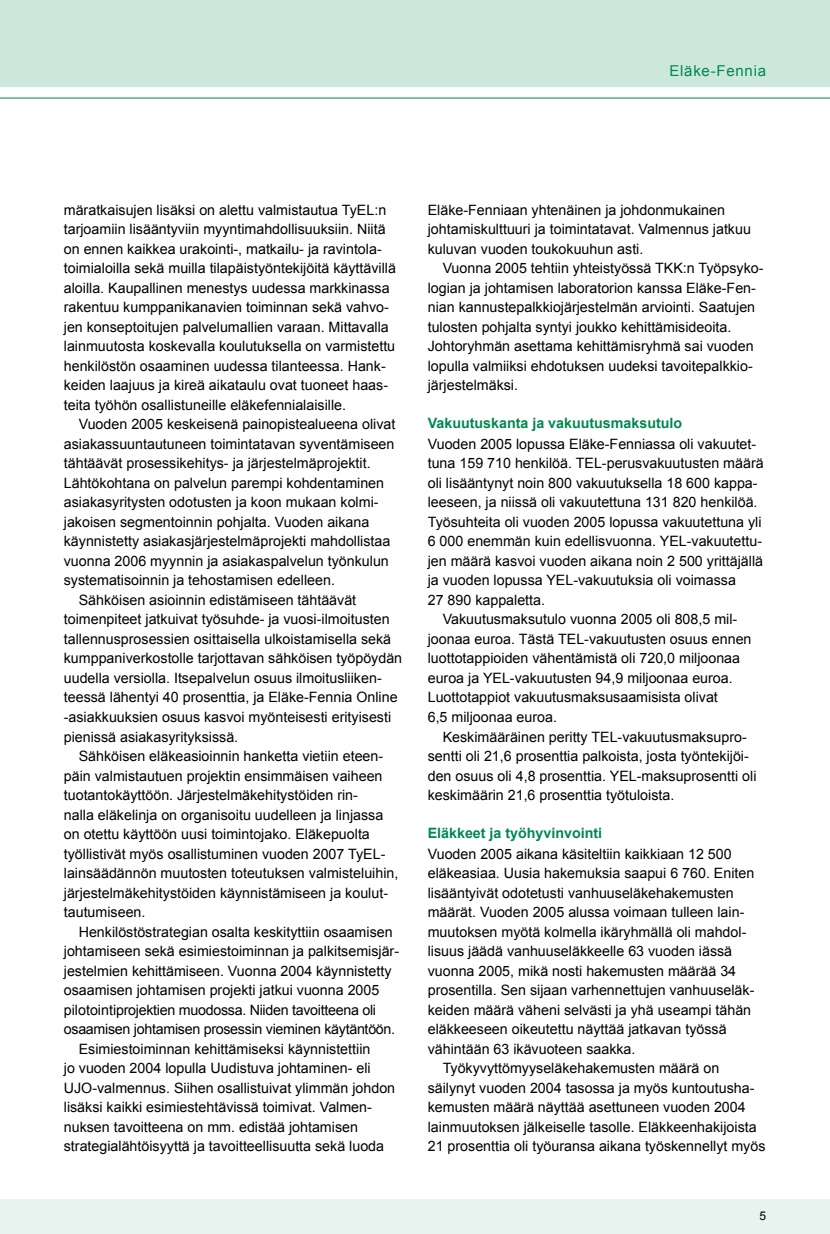
<style>
.page{position:relative;width:830px;height:1234px;background:#fff}
.page>*{position:absolute;margin:0;border:0;box-sizing:border-box;transform-origin:0 0}
.t1{font:15px "Arial";letter-spacing:.05em;color:#008851}
.t2{font:14.25px/19.5px "Arial";color:#000}
.t3{font:14.25px "Arial";letter-spacing:-.02em;color:#000}
.t4{font:700 14.25px "Arial";color:#008851}
</style>
<div class="page">
<div style="left:0;top:1199px;width:829px;height:34px;background:#e6f3ee"></div>
<div style="left:0;top:0;width:829px;height:87px;background:#cce7dc"></div>
<hr style="left:0;top:98px;width:829px;height:1px;background:#008851">
<p class="t1" style="left:669px;top:63px;width:98px">Eläke-Fennia</p>
<p class="t2" style="left:64px;top:200px;width:333px">märatkaisujen lisäksi on alettu valmistautua TyEL:n tarjoamiin lisääntyviin myyntimahdollisuuksiin. Niitä on ennen kaikkea urakointi-, matkailu- ja ravintola&shy;toimialoilla sekä muilla tilapäistyöntekijöitä käyttävillä aloilla. Kaupallinen menestys uudessa markkinassa rakentuu kumppanikanavien toiminnan sekä vahvo&shy;jen konseptoitujen palvelumallien varaan. Mittavalla lainmuutosta koskevalla koulutuksella on varmistettu henkilöstön osaaminen uudessa tilanteessa. Hank&shy;keiden laajuus ja kireä aikataulu ovat tuoneet haas&shy;teita työhön osallistuneille eläkefennialaisille.</p>
<p class="t2" style="left:79px;top:414px;width:318px">Vuoden 2005 keskeisenä painopistealueena olivat</p>
<p class="t2" style="left:64px;top:434px;width:332px">asiakassuuntautuneen toimintatavan syventämiseen</p>
<p class="t2" style="left:64px;top:453px;width:308px">tähtäävät prosessikehitys- ja järjestelmäprojektit.</p>
<p class="t2" style="left:64px;top:473px;width:322px">Lähtökohtana on palvelun parempi kohdentaminen</p>
<p class="t2" style="left:64px;top:492px;width:316px">asiakasyritysten odotusten ja koon mukaan kolmi-</p>
<p class="t2" style="left:64px;top:512px;width:307px">jakoisen segmentoinnin pohjalta. Vuoden aikana</p>
<p class="t2" style="left:64px;top:531px;width:328px">käynnistetty asiakasjärjestelmäprojekti mahdollistaa</p>
<p class="t2" style="left:64px;top:551px;width:326px">vuonna 2006 myynnin ja asiakaspalvelun työnkulun</p>
<p class="t2" style="left:64px;top:570px;width:272px">systematisoinnin ja tehostamisen edelleen.</p>
<p class="t2" style="left:79px;top:590px;width:279px">Sähköisen asioinnin edistämiseen tähtäävät</p>
<p class="t2" style="left:64px;top:609px;width:327px">toimenpiteet jatkuivat työsuhde- ja vuosi-ilmoitusten</p>
<p class="t2" style="left:64px;top:629px;width:329px">tallennusprosessien osittaisella ulkoistamisella sekä</p>
<p class="t2" style="left:64px;top:648px;width:340px">kumppaniverkostolle tarjottavan sähköisen työpöydän</p>
<p class="t2" style="left:64px;top:668px;width:319px">uudella versiolla. Itsepalvelun osuus ilmoitusliiken-</p>
<p class="t2" style="left:64px;top:687px;width:335px">teessä lähentyi 40 prosenttia, ja Eläke-Fennia Online</p>
<p class="t2" style="left:64px;top:707px;width:329px">-asiakkuuksien osuus kasvoi myönteisesti erityisesti</p>
<p class="t2" style="left:64px;top:726px;width:176px">pienissä asiakasyrityksissä.</p>
<p class="t2" style="left:79px;top:746px;width:306px">Sähköisen eläkeasioinnin hanketta vietiin eteen-</p>
<p class="t2" style="left:64px;top:765px;width:320px">päin valmistautuen projektin ensimmäisen vaiheen</p>
<p class="t2" style="left:64px;top:785px;width:295px">tuotantokäyttöön. Järjestelmäkehitystöiden rin-</p>
<p class="t2" style="left:64px;top:804px;width:321px">nalla eläkelinja on organisoitu uudelleen ja linjassa</p>
<p class="t2" style="left:64px;top:824px;width:307px">on otettu käyttöön uusi toimintojako. Eläkepuolta</p>
<p class="t2" style="left:64px;top:843px;width:323px">työllistivät myös osallistuminen vuoden 2007 TyEL-</p>
<p class="t2" style="left:64px;top:863px;width:336px">lainsäädännön muutosten toteutuksen valmisteluihin,</p>
<p class="t2" style="left:64px;top:882px;width:325px">järjestelmäkehitystöiden käynnistämiseen ja koulut-</p>
<p class="t2" style="left:64px;top:902px;width:83px">tautumiseen.</p>
<p class="t2" style="left:79px;top:921px;width:315px">Henkilöstöstrategian osalta keskityttiin osaamisen</p>
<p class="t2" style="left:64px;top:941px;width:337px">johtamiseen sekä esimiestoiminnan ja palkitsemisjär-</p>
<p class="t2" style="left:64px;top:960px;width:329px">jestelmien kehittämiseen. Vuonna 2004 käynnistetty</p>
<p class="t2" style="left:64px;top:980px;width:317px">osaamisen johtamisen projekti jatkui vuonna 2005</p>
<p class="t3" style="left:64px;top:1001px;width:313px">pilotointiprojektien muodossa. Niiden tavoitteena oli</p>
<p class="t3" style="left:64px;top:1020px;width:333px">osaamisen johtamisen prosessin vieminen käytäntöön.</p>
<p class="t2" style="left:79px;top:1038px;width:293px">Esimiestoiminnan kehittämiseksi käynnistettiin</p>
<p class="t2" style="left:64px;top:1058px;width:308px">jo vuoden 2004 lopulla Uudistuva johtaminen- eli</p>
<p class="t2" style="left:64px;top:1077px;width:333px">UJO-valmennus. Siihen osallistuivat ylimmän johdon</p>
<p class="t2" style="left:64px;top:1097px;width:309px">lisäksi kaikki esimiestehtävissä toimivat. Valmen-</p>
<p class="t2" style="left:64px;top:1116px;width:295px">nuksen tavoitteena on mm. edistää johtamisen</p>
<p class="t2" style="left:64px;top:1136px;width:321px">strategialähtöisyyttä ja tavoitteellisuutta sekä luoda</p>
<p class="t2" style="left:427px;top:200px;width:324px">Eläke-Fenniaan yhtenäinen ja johdonmukainen johtamiskulttuuri ja toimintatavat. Valmennus jatkuu kuluvan vuoden toukokuuhun asti.</p>
<p class="t2" style="left:427px;top:258px;width:337px;text-indent:15px">Vuonna 2005 tehtiin yhteistyössä TKK:n Työpsyko&shy;logian ja johtamisen laboratorion kanssa Eläke-Fen&shy;nian kannustepalkkiojärjestelmän arviointi. Saatujen tulosten pohjalta syntyi joukko kehittämisideoita.<br>Johtoryhmän asettama kehittämisryhmä sai vuoden lopulla valmiiksi ehdotuksen uudeksi tavoitepalkkio&shy;järjestelmäksi.</p>
<p class="t4" style="left:427px;top:414px;width:256px">Vakuutuskanta ja vakuutusmaksutulo</p>
<p class="t2" style="left:427px;top:434px;width:330px">Vuoden 2005 lopussa Eläke-Fenniassa oli vakuutet-</p>
<p class="t2" style="left:427px;top:453px;width:337px">tuna 159 710 henkilöä. TEL-perusvakuutusten määrä</p>
<p class="t2" style="left:427px;top:473px;width:331px">oli lisääntynyt noin 800 vakuutuksella 18 600 kappa-</p>
<p class="t2" style="left:427px;top:492px;width:331px">leeseen, ja niissä oli vakuutettuna 131 820 henkilöä.</p>
<p class="t2" style="left:427px;top:512px;width:335px">Työsuhteita oli vuoden 2005 lopussa vakuutettuna yli</p>
<p class="t2" style="left:427px;top:531px;width:336px">6 000 enemmän kuin edellisvuonna. YEL-vakuutettu-</p>
<p class="t2" style="left:427px;top:551px;width:337px">jen määrä kasvoi vuoden aikana noin 2 500 yrittäjällä</p>
<p class="t2" style="left:427px;top:570px;width:309px">ja vuoden lopussa YEL-vakuutuksia oli voimassa</p>
<p class="t2" style="left:427px;top:590px;width:119px">27 890 kappaletta.</p>
<p class="t2" style="left:442px;top:609px;width:296px">Vakuutusmaksutulo vuonna 2005 oli 808,5 mil-</p>
<p class="t2" style="left:427px;top:629px;width:325px">joonaa euroa. Tästä TEL-vakuutusten osuus ennen</p>
<p class="t2" style="left:427px;top:648px;width:314px">luottotappioiden vähentämistä oli 720,0 miljoonaa</p>
<p class="t2" style="left:427px;top:668px;width:306px">euroa ja YEL-vakuutusten 94,9 miljoonaa euroa.</p>
<p class="t2" style="left:427px;top:687px;width:291px">Luottotappiot vakuutusmaksusaamisista olivat</p>
<p class="t2" style="left:427px;top:707px;width:131px">6,5 miljoonaa euroa.</p>
<p class="t2" style="left:442px;top:726px;width:305px">Keskimääräinen peritty TEL-vakuutusmaksupro-</p>
<p class="t2" style="left:427px;top:746px;width:322px">sentti oli 21,6 prosenttia palkoista, josta työntekijöi-</p>
<p class="t2" style="left:427px;top:765px;width:330px">den osuus oli 4,8 prosenttia. YEL-maksuprosentti oli</p>
<p class="t2" style="left:427px;top:785px;width:248px">keskimäärin 21,6 prosenttia työtuloista.</p>
<p class="t4" style="left:427px;top:824px;width:176px">Eläkkeet ja työhyvinvointi</p>
<p class="t2" style="left:427px;top:843px;width:305px">Vuoden 2005 aikana käsiteltiin kaikkiaan 12 500</p>
<p class="t2" style="left:427px;top:863px;width:328px">eläkeasiaa. Uusia hakemuksia saapui 6 760. Eniten</p>
<p class="t2" style="left:427px;top:882px;width:307px">lisääntyivät odotetusti vanhuuseläkehakemusten</p>
<p class="t2" style="left:427px;top:902px;width:318px">määrät. Vuoden 2005 alussa voimaan tulleen lain-</p>
<p class="t2" style="left:427px;top:921px;width:320px">muutoksen myötä kolmella ikäryhmällä oli mahdol-</p>
<p class="t2" style="left:427px;top:941px;width:306px">lisuus jäädä vanhuuseläkkeelle 63 vuoden iässä</p>
<p class="t2" style="left:427px;top:960px;width:310px">vuonna 2005, mikä nosti hakemusten määrää 34</p>
<p class="t2" style="left:427px;top:980px;width:328px">prosentilla. Sen sijaan varhennettujen vanhuuseläk-</p>
<p class="t2" style="left:427px;top:999px;width:325px">keiden määrä väheni selvästi ja yhä useampi tähän</p>
<p class="t2" style="left:427px;top:1019px;width:300px">eläkkeeseen oikeutettu näyttää jatkavan työssä</p>
<p class="t2" style="left:427px;top:1038px;width:209px">vähintään 63 ikävuoteen saakka.</p>
<p class="t2" style="left:442px;top:1058px;width:278px">Työkyvyttömyyseläkehakemusten määrä on</p>
<p class="t2" style="left:427px;top:1077px;width:328px">säilynyt vuoden 2004 tasossa ja myös kuntoutusha-</p>
<p class="t2" style="left:427px;top:1097px;width:319px">kemusten määrä näyttää asettuneen vuoden 2004</p>
<p class="t2" style="left:427px;top:1116px;width:330px">lainmuutoksen jälkeiselle tasolle. Eläkkeenhakijoista</p>
<p class="t2" style="left:427px;top:1136px;width:339px">21 prosenttia oli työuransa aikana työskennellyt myös</p>
</div>
